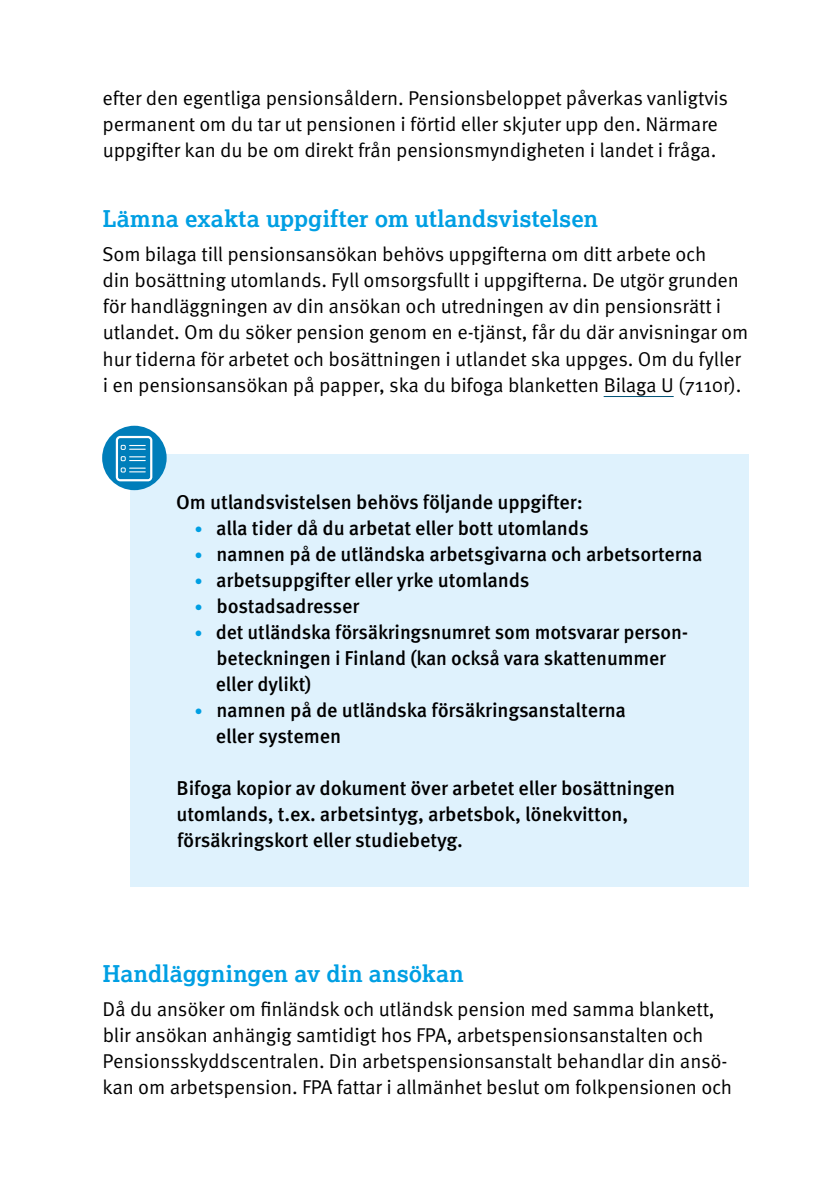
<style>
.page{position:relative;width:840px;height:1191px;background:#fff}
.page>*{position:absolute;margin:0;border:0;box-sizing:border-box;transform-origin:0 0}
.otsikko{font:700 23px "Lexia";letter-spacing:.01em;color:#009fe3}
.leipis{font:20px/26px "Meta OT";letter-spacing:-.01em;color:#000}
.leipis-2{font:500 20px/26px "Meta OT";letter-spacing:-.01em;color:#000}
.leipis_sis{font:20px/26px "Meta OT";letter-spacing:-.01em;color:#000}
.s1{font-weight:400;font-size:16px;color:#009fe3}
</style>
<div class="page">
<div style="left:130px;top:454px;width:618px;height:432px;background:#dff2fd"></div>
<div style="left:102px;top:426px;width:64px;height:64px;background:#007eba;border-radius:50%"></div>
<svg style="left:116px;top:436px;width:36px;height:45px"></svg>
<hr style="left:603px;top:396px;width:70px;height:1px;background:#005478">
<p class="leipis_sis" style="left:102px;top:86px;width:627px">efter den egentliga pensionsåldern. Pensionsbeloppet påverkas vanligtvis permanent om du tar ut pensionen i förtid eller skjuter upp den. Närmare uppgifter kan du be om direkt från pensionsmyndigheten i landet i fråga.</p>
<h2 class="otsikko" style="left:103px;top:205px;width:496px">Lämna exakta uppgifter om utlandsvistelsen</h2>
<p class="leipis" style="left:102px;top:242px;width:647px">Som bilaga till pensionsansökan behövs uppgifterna om ditt arbete och<br>din bosättning utomlands. Fyll omsorgsfullt i uppgifterna. De utgör grunden för handläggningen av din ansökan och utredningen av din pensionsrätt i utlandet. Om du söker pension genom en e-tjänst, får du där anvisningar om hur tiderna för arbetet och bosättningen i utlandet ska uppges. Om du fyller i en pensionsansökan på papper, ska du bifoga blanketten Bilaga U (7110r).</p>
<p class="leipis-2" style="left:176px;top:489px;width:408px">Om utlandsvistelsen behövs följande uppgifter:</p>
<p class="leipis-2" style="left:194px;top:515px;width:395px"><span class="s1">•</span> alla tider då du arbetat eller bott utomlands</p>
<p class="leipis-2" style="left:194px;top:541px;width:509px"><span class="s1">•</span> namnen på de utländska arbetsgivarna och arbetsorterna</p>
<p class="leipis-2" style="left:194px;top:567px;width:336px"><span class="s1">•</span> arbetsuppgifter eller yrke utomlands</p>
<p class="leipis-2" style="left:194px;top:593px;width:166px"><span class="s1">•</span> bostadsadresser</p>
<p class="leipis-2" style="left:216px;top:619px;width:473px;text-indent:-21px"><span class="s1">•</span> det utländska försäkringsnumret som motsvarar person&shy;beteckningen i Finland (kan också vara skattenummer eller dylikt)</p>
<p class="leipis-2" style="left:216px;top:697px;width:411px;text-indent:-21px"><span class="s1">•</span> namnen på de utländska försäkringsanstalterna eller systemen</p>
<p class="leipis-2" style="left:176px;top:775px;width:500px">Bifoga kopior av dokument över arbetet eller bosättningen utomlands, t.ex. arbetsintyg, arbetsbok, lönekvitton, försäkringskort eller studiebetyg.</p>
<h2 class="otsikko" style="left:103px;top:959px;width:362px">Handläggningen av din ansökan</h2>
<p class="leipis" style="left:103px;top:996px;width:630px">Då du ansöker om finländsk och utländsk pension med samma blankett, blir ansökan anhängig samtidigt hos FPA, arbetspensionsanstalten och Pensionsskyddscentralen. Din arbetspensionsanstalt behandlar din ansö&shy;kan om arbetspension. FPA fattar i allmänhet beslut om folkpensionen och</p>
</div>
